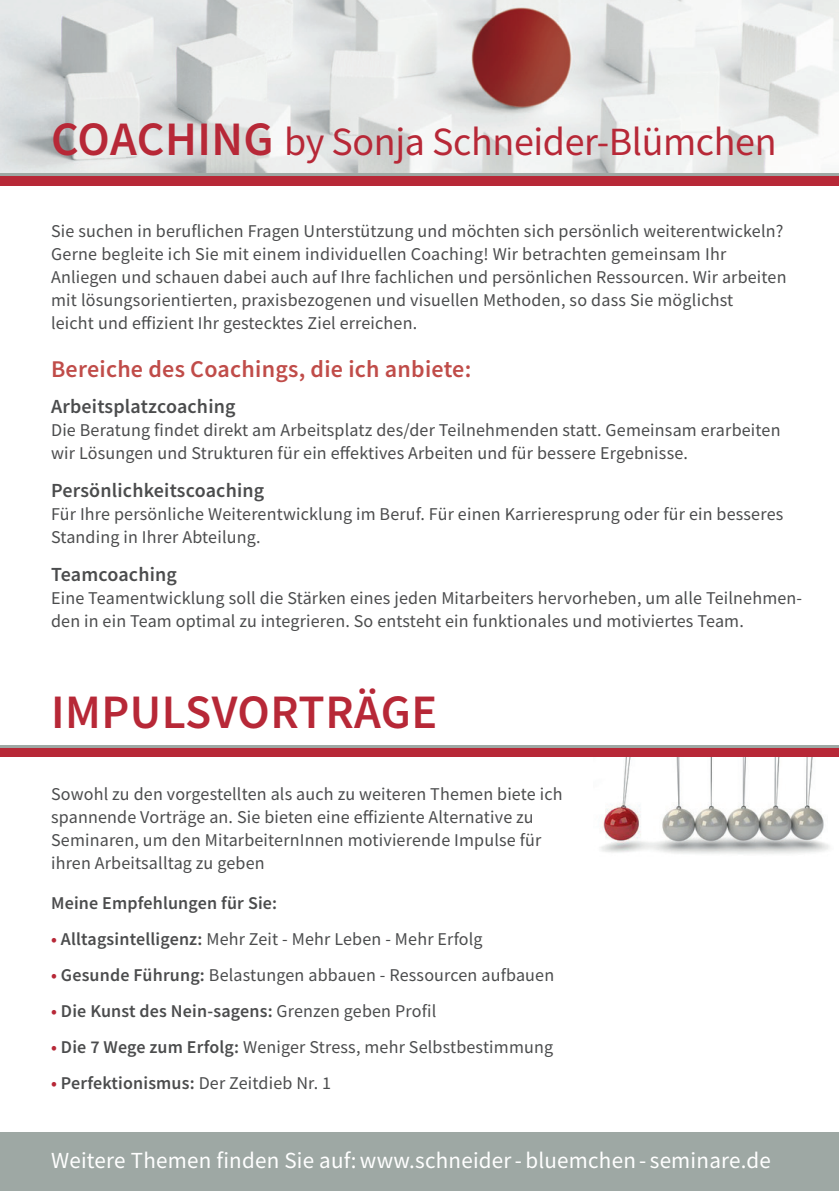
<style>
.page{position:relative;width:840px;height:1191px;background:#fff}
.page>*{position:absolute;margin:0;border:0;box-sizing:border-box;transform-origin:0 0}
.t1{font:600 48px "Source Sans Pro";letter-spacing:.01em;color:#b72837}
.t2{font:40px "Source Sans Pro";letter-spacing:-.01em;color:#b72837}
.t3{font:600 24px "Source Sans Pro";letter-spacing:.01em;color:#c04c49}
.t4{font:23px "Source Sans Pro";letter-spacing:.01em;color:#fff}
.t5{font:600 20px "Source Sans Pro";letter-spacing:.01em;color:#4b4c4d}
.t6{font:18px/23px "Source Sans Pro";letter-spacing:.01em;color:#4b4c4d}
.t7{font:600 18px "Source Sans Pro";letter-spacing:.01em;color:#4b4c4d}
.s1{font-weight:600;font-size:48px}
.s2{font-weight:600;color:#b72837}
.s3{font-weight:600}
.s4{color:#b72837}
.s5{font-weight:400}
</style>
<div class="page">
<img style="left:0;top:1px;width:838px;height:172px">
<div style="left:0;top:176px;width:838px;height:9px;background:#b72837"></div>
<hr style="left:0;top:173px;width:838px;height:3px;background:#9ea8a4">
<img style="left:600px;top:757px;width:230px;height:97px">
<div style="left:0;top:746px;width:838px;height:11px;background:#b72837"></div>
<div style="left:0;top:1132px;width:838px;height:59px;background:#9ea8a4"></div>
<hr style="left:0;top:745px;width:838px;height:3px;background:#9ea8a4">
<h2 class="t2" style="left:51px;top:116px;width:726px"><span class="s1">COACHING</span> by Sonja Schneider-Blümchen</h2>
<p class="t6" style="left:51px;top:219px;width:736px">Sie suchen in beruflichen Fragen Unterstützung und möchten sich persönlich weiterentwickeln?<br>Gerne begleite ich Sie mit einem individuellen Coaching! Wir betrachten gemeinsam Ihr Anliegen und schauen dabei auch auf Ihre fachlichen und persönlichen Ressourcen. Wir arbeiten mit lösungsorientierten, praxisbezogenen und visuellen Methoden, so dass Sie möglichst<br>leicht und effizient Ihr gestecktes Ziel erreichen.</p>
<h3 class="t3" style="left:51px;top:353px;width:421px">Bereiche des Coachings, die ich anbiete:</h3>
<p class="t5" style="left:51px;top:393px;width:186px">Arbeitsplatzcoaching</p>
<p class="t6" style="left:51px;top:418px;width:730px">Die Beratung findet direkt am Arbeitsplatz des/der Teilnehmenden statt. Gemeinsam erarbeiten wir Lösungen und Strukturen für ein effektives Arbeiten und für bessere Ergebnisse.</p>
<p class="t5" style="left:51px;top:477px;width:215px">Persönlichkeitscoaching</p>
<p class="t6" style="left:51px;top:502px;width:733px">Für Ihre persönliche Weiterentwicklung im Beruf. Für einen Karrieresprung oder für ein besseres<br>Standing in Ihrer Abteilung.</p>
<p class="t5" style="left:51px;top:561px;width:127px">Teamcoaching</p>
<p class="t6" style="left:51px;top:586px;width:752px">Eine Teamentwicklung soll die Stärken eines jeden Mitarbeiters hervorheben, um alle Teilnehmen&shy;den in ein Team optimal zu integrieren. So entsteht ein funktionales und motiviertes Team.</p>
<h1 class="t1" style="left:51px;top:680px;width:387px">IMPULSVORTRÄGE</h1>
<p class="t6" style="left:51px;top:782px;width:512px">Sowohl zu den vorgestellten als auch zu weiteren Themen biete ich spannende Vorträge an. Sie bieten eine effiziente Alternative zu Seminaren, um den MitarbeiternInnen motivierende Impulse für ihren Arbeitsalltag zu geben</p>
<p class="t7" style="left:51px;top:890px;width:227px">Meine Empfehlungen für Sie:</p>
<p class="t6" style="left:51px;top:927px;width:433px"><span class="s2">•</span> <span class="s3">Alltagsintelligenz:</span> Mehr Zeit - Mehr Leben - Mehr Erfolg</p>
<p class="t6" style="left:51px;top:963px;width:504px"><span class="s2">•</span> <span class="s3">Gesunde Führung:</span> Belastungen abbauen - Ressourcen aufbauen</p>
<p class="t7" style="left:51px;top:998px;width:386px"><span class="s4">•</span> Die Kunst des Nein-sagens: <span class="s5">Grenzen geben Profil</span></p>
<p class="t6" style="left:51px;top:1035px;width:503px"><span class="s2">•</span> <span class="s3">Die 7 Wege zum Erfolg:</span> Weniger Stress, mehr Selbstbestimmung</p>
<p class="t7" style="left:51px;top:1070px;width:281px"><span class="s4">•</span> Perfektionismus: <span class="s5">Der Zeitdieb Nr. 1</span></p>
<p class="t4" style="left:51px;top:1146px;width:721px">Weitere Themen finden Sie auf: www.schneider- bluemchen - seminare.de</p>
</div>
